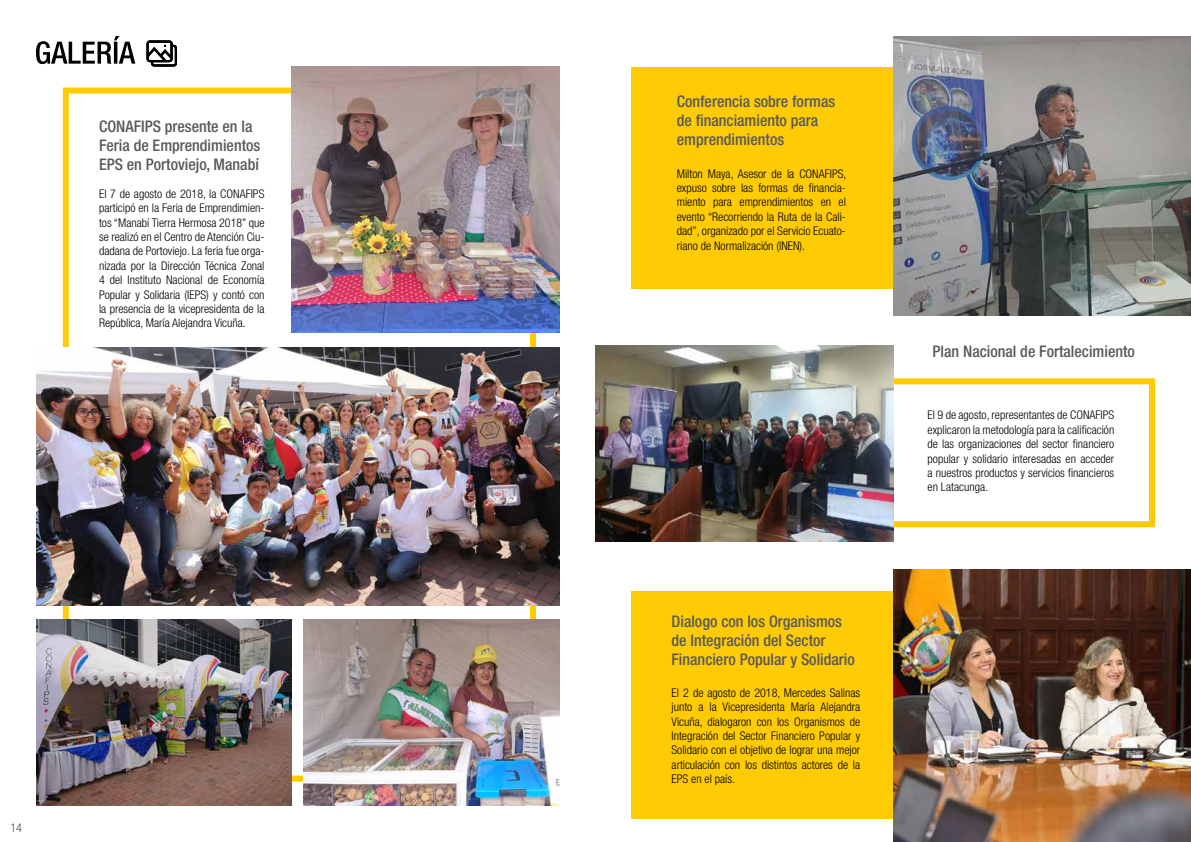
<style>
.page{position:relative;width:1191px;height:842px;background:#fff}
.page>*{position:absolute;margin:0;border:0;box-sizing:border-box;transform-origin:0 0}
.t1{font:500 condensed 16px/19.2px "Helvetica Neue LT Std";color:#58595b}
.t2{font:300 condensed 12px/14.4px "Helvetica Neue LT Std";color:#000;text-align:justify}
.t3{font:100 condensed 12px "Helvetica Neue LT Std";color:#000}
</style>
<div class="page">
<div style="left:631px;top:67px;width:271px;height:221px;background:#ffcb05"></div>
<div style="left:631px;top:591px;width:271px;height:227px;background:#ffcb05"></div>
<div style="left:646px;top:378px;width:509px;height:149px;border:6px solid #ffcb05"></div>
<svg style="left:36px;top:36px;width:99px;height:28px"></svg>
<svg style="left:147px;top:40px;width:30px;height:27px"></svg>
<img style="left:304px;top:619px;width:256px;height:187px">
<img style="left:36px;top:619px;width:255px;height:187px">
<img style="left:291px;top:67px;width:269px;height:266px">
<img style="left:36px;top:347px;width:524px;height:259px">
<img style="left:893px;top:36px;width:298px;height:279px">
<img style="left:595px;top:346px;width:298px;height:195px">
<img style="left:893px;top:570px;width:298px;height:272px">
<h1 class="t1" style="left:99px;top:116px;width:163px">CONAFIPS presente en la<br>Feria de Emprendimientos<br>EPS en Portoviejo, Manabí</h1>
<p class="t2" style="left:99px;top:186px;width:167px">El 7 de agosto de 2018, la CONAFIPS participó en la Feria de Emprendimien&shy;tos “Manabí Tierra Hermosa 2018” que se realizó en el Centro de Atención Ciu&shy;dadana de Portoviejo. La feria fue orga&shy;nizada por la Dirección Técnica Zonal 4 del Instituto Nacional de Economía Popular y Solidaria (IEPS) y contó con la presencia de la vicepresidenta de la República, María Alejandra Vicuña.</p>
<p class="t3" style="left:10px;top:820px;width:13px">14</p>
<h1 class="t1" style="left:677px;top:91px;width:160px">Conferencia sobre formas de financiamiento para emprendimientos</h1>
<p class="t2" style="left:677px;top:166px;width:171px">Milton Maya, Asesor de la CONAFIPS, expuso sobre las formas de financia&shy;miento para emprendimientos en el evento “Recorriendo la Ruta de la Cali&shy;dad”, organizado por el Servicio Ecuato&shy;riano de Normalización (INEN).</p>
<h1 class="t1" style="left:671px;top:611px;width:185px">Dialogo con los Organismos de Integración del Sector<br>Financiero Popular y Solidario</h1>
<p class="t2" style="left:671px;top:685px;width:190px">El 2 de agosto de 2018, Mercedes Salinas junto a la Vicepresidenta María Alejandra Vicuña, dialogaron con los Organismos de Integración del Sector Financiero Popular y Solidario con el objetivo de lograr una mejor articulación con los distintos actores de la EPS en el país.</p>
<h1 class="t1" style="left:932px;top:342px;width:204px">Plan Nacional de Fortalecimiento</h1>
<p class="t2" style="left:927px;top:408px;width:188px">El 9 de agosto, representantes de CONAFIPS explicaron la metodología para la calificación de las organizaciones del sector financiero popular y solidario interesadas en acceder a nuestros productos y servicios financieros en Latacunga.</p>
</div>
